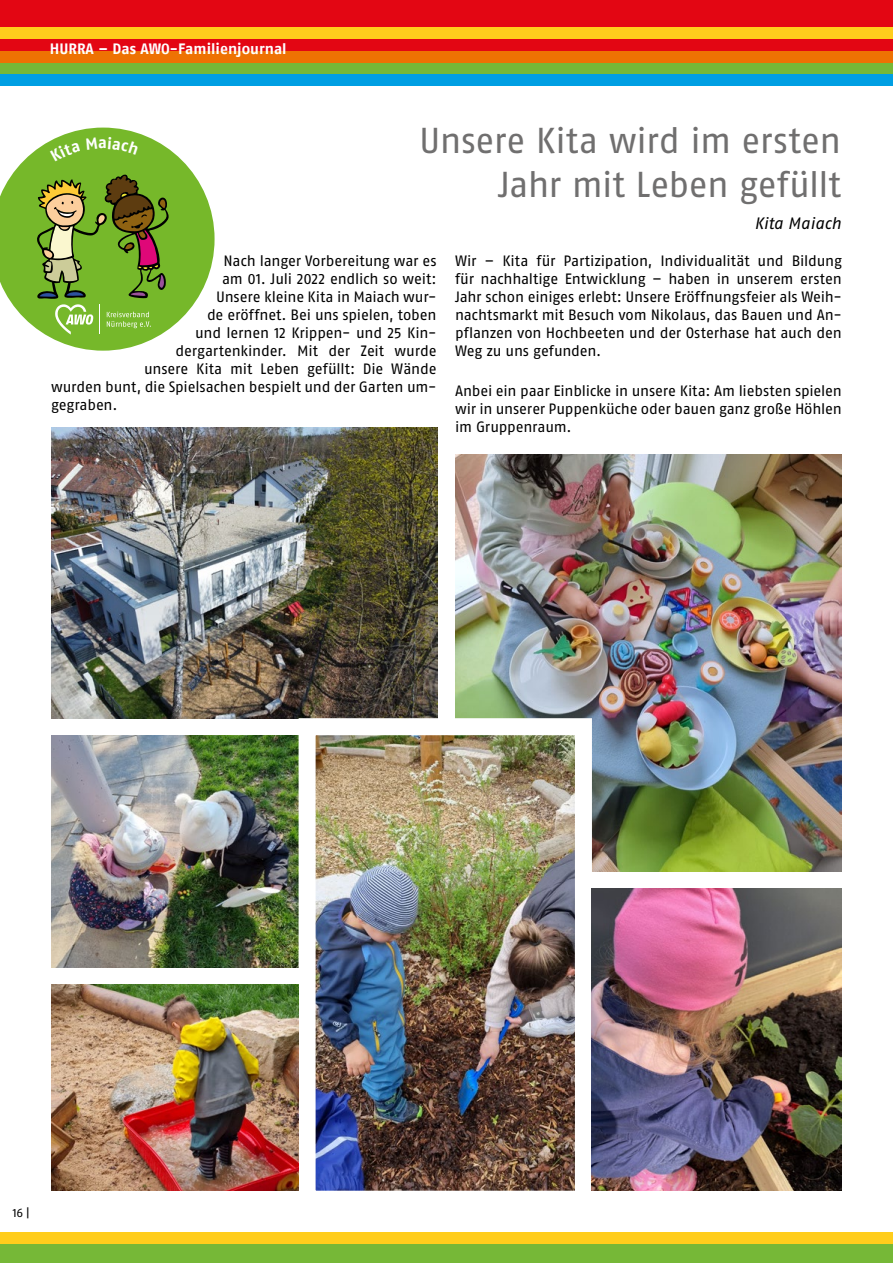
<style>
.page{position:relative;width:893px;height:1263px;background:#fff}
.page>*{position:absolute;margin:0;border:0;box-sizing:border-box;transform-origin:0 0}
.t1{font:36px/43.2px "Fago No Lf";letter-spacing:-.01em;color:#706f6f;text-align:right}
.t2{font:italic 16.5px "Fago No Lf";letter-spacing:-.005em;color:#000}
.t3{font:700 16.05px "Fago No";color:#fff}
.t4{font:15px/18px "Fago No Lf";letter-spacing:-.015em;color:#000;text-align:justify}
.t5{font:700 15px "Fago No Lf";color:#fff}
.t6{font:12px "Fago No Lf";color:#000}
</style>
<div class="page">
<svg style="left:0;top:128px;width:215px;height:223px;fill:#76b82a"></svg>
<img style="left:455px;top:454px;width:387px;height:418px">
<img style="left:51px;top:735px;width:239px;height:232px">
<img style="left:51px;top:428px;width:387px;height:290px">
<img style="left:290px;top:710px;width:310px;height:481px">
<img style="left:592px;top:889px;width:250px;height:302px">
<img style="left:51px;top:984px;width:248px;height:207px">
<div style="left:0;top:0;width:893px;height:56px;background:#e30613"></div>
<div style="left:0;top:74px;width:893px;height:12px;background:#009fe3"></div>
<div style="left:0;top:63px;width:893px;height:11px;background:#76b837"></div>
<div style="left:0;top:51px;width:893px;height:12px;background:#ee7203"></div>
<div style="left:0;top:28px;width:893px;height:11px;background:#ffcd1c"></div>
<svg style="left:37px;top:174px;width:132px;height:161px;background:#7a9b37"></svg>
<div style="left:0;top:1244px;width:893px;height:19px;background:#76b837"></div>
<div style="left:0;top:1232px;width:893px;height:12px;background:#ffcd1c"></div>
<svg style="left:50px;top:143px;width:30px;height:19px"></svg>
<svg style="left:86px;top:137px;width:11px;height:13px"></svg>
<svg style="left:108px;top:136px;width:31px;height:18px"></svg>
<p class="t5" style="left:50px;top:40px;width:238px">HURRA – Das AWO-Familienjournal</p>
<p class="t3" style="left:98px;top:133px;width:10px">a</p>
<h1 class="t1" style="left:419px;top:119px;width:423px">Unsere Kita wird im ersten<br>Jahr mit Leben gefüllt</h1>
<p class="t2" style="left:754px;top:214px;width:88px">Kita Maiach</p>
<p class="t4" style="left:224px;top:252px;width:215px">Nach langer Vorbereitung war es</p>
<p class="t4" style="left:222px;top:270px;width:216px">am 01. Juli 2022 endlich so weit:</p>
<p class="t4" style="left:216px;top:288px;width:222px">Unsere kleine Kita in Maiach wur-</p>
<p class="t4" style="left:207px;top:306px;width:231px">de eröffnet. Bei uns spielen, toben</p>
<p class="t4" style="left:195px;top:324px;width:243px">und lernen 12 Krippen- und 25 Kin-</p>
<p class="t4" style="left:176px;top:342px;width:263px">dergartenkinder. Mit der Zeit wurde</p>
<p class="t4" style="left:144px;top:360px;width:294px">unsere Kita mit Leben gefüllt: Die Wände</p>
<p class="t4" style="left:51px;top:378px;width:387px">wurden bunt, die Spielsachen bespielt und der Garten um-</p>
<p class="t4" style="left:51px;top:396px;width:68px">gegraben.</p>
<p class="t4" style="left:455px;top:252px;width:388px">Wir – Kita für Partizipation, Individualität und Bildung für nachhaltige Entwicklung – haben in unserem ersten Jahr schon einiges erlebt: Unsere Eröffnungsfeier als Weih&shy;nachtsmarkt mit Besuch vom Nikolaus, das Bauen und An&shy;pflanzen von Hochbeeten und der Osterhase hat auch den Weg zu uns gefunden.</p>
<p class="t4" style="left:455px;top:382px;width:388px">Anbei ein paar Einblicke in unsere Kita: Am liebsten spielen wir in unserer Puppenküche oder bauen ganz große Höhlen im Gruppenraum.</p>
<p class="t6" style="left:13px;top:1206px;width:18px">16 |</p>
</div>
